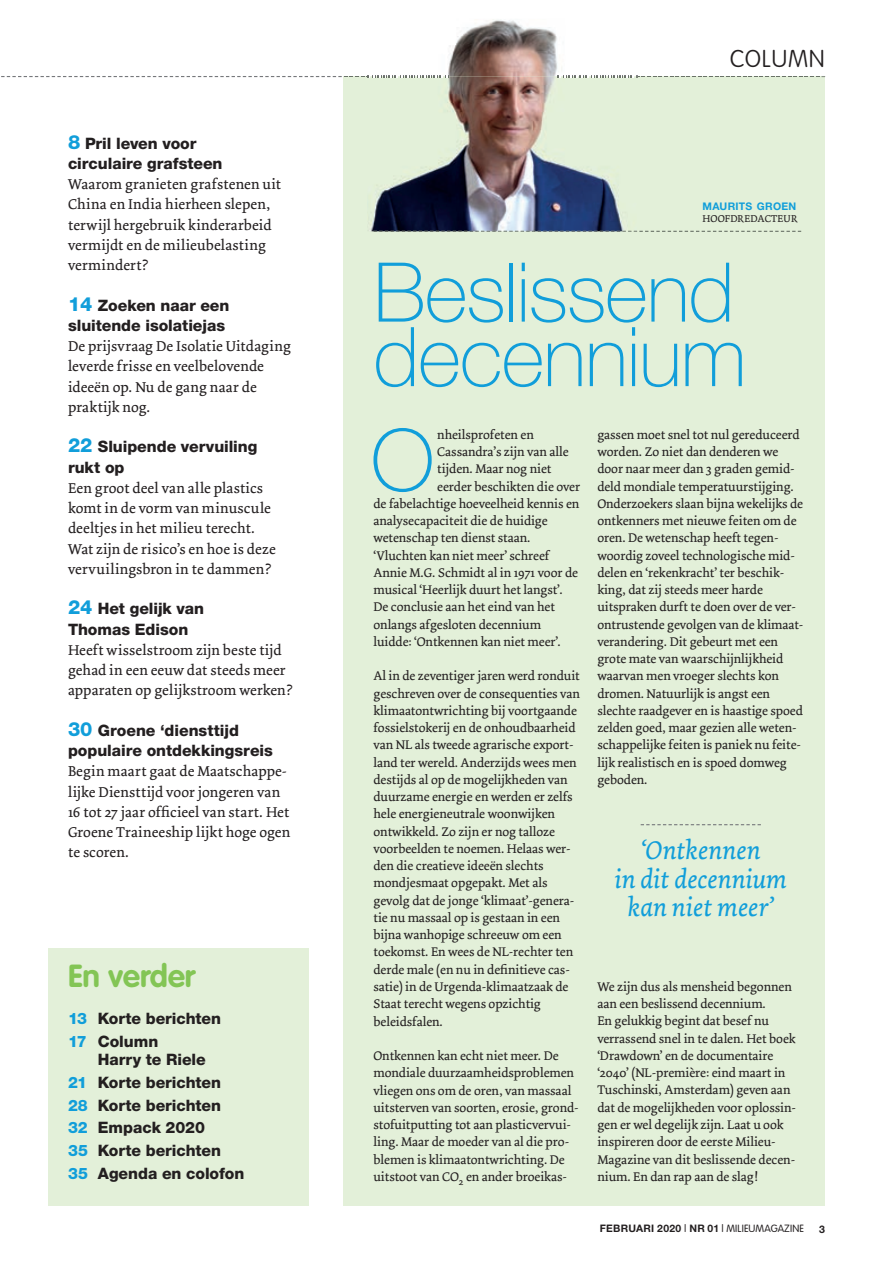
<style>
.page{position:relative;width:893px;height:1263px;background:#fff}
.page>*{position:absolute;margin:0;border:0;box-sizing:border-box;transform-origin:0 0}
.t1{font:100 85.65px "Helvetica Neue LT Std";color:#119eda}
.t2{font:100 82.5px/64.5px "Helvetica Neue LT Std";letter-spacing:-.015em;color:#119eda}
.t3{font:700 31.5px "VAG Rounded";color:#83c555}
.t4{font:italic 27px/28.5px "Dolly";letter-spacing:-.005em;color:#119eda;text-align:center}
.t5{font:100 24px "VAG Rounded";letter-spacing:.03em;color:#231f20}
.t6{font:800 15.75px/23px "Helvetica Neue LT Std";letter-spacing:-.005em;color:#231f20}
.t7{font:15px/20.2px "Dolly";letter-spacing:.01em;color:#231f20}
.t8{font:13.2px/17.2px "Dolly";letter-spacing:-.005em;color:#231f20}
.t9{font:10.5px "Dolly Small Caps";letter-spacing:.02em;color:#231f20}
.t10{font:700 10.5px "Helvetica Neue LT Std";letter-spacing:.03em;color:#119eda}
.t11{font:700 10.5px "Helvetica Neue LT Std";color:#231f20}
.t12{font:700 10.35px "Helvetica Neue LT Std";letter-spacing:.025em;color:#231f20}
.s1{font-size:19.5px;color:#119eda}
.s2{color:#119eda}
.s3{font-family:"VAG Rounded";font-weight:300}
</style>
<div class="page">
<div style="left:343px;top:77px;width:482px;height:1129px;background:#e3f0d9"></div>
<div style="left:49px;top:948px;width:260px;height:258px;background:#e3f0d9"></div>
<img style="left:367px;top:20px;width:271px;height:211px">
<svg style="left:637px;top:231px;width:164px;height:1px"></svg>
<img style="left:373px;top:231px;width:264px;height:1px">
<svg style="left:557px;top:76px;width:268px;height:2px"></svg>
<svg style="left:1px;top:76px;width:447px;height:2px"></svg>
<svg style="left:641px;top:824px;width:120px;height:1px"></svg>
<p class="t6" style="left:68px;top:133px;width:156px;line-height:20.2px"><span class="s1">8</span> Pril leven voor circulaire grafsteen</p>
<p class="t7" style="left:68px;top:174px;width:215px">Waarom granieten grafstenen uit<br>China en India hierheen slepen, terwijl hergebruik kinderarbeid vermijdt en de milieubelasting vermindert?</p>
<p class="t6" style="left:68px;top:295px;width:163px;line-height:20.2px"><span class="s1">14</span> Zoeken naar een sluitende isolatiejas</p>
<p class="t7" style="left:68px;top:336px;width:224px">De prijsvraag De Isolatie Uitdaging leverde frisse en veelbelovende ideeën op. Nu de gang naar de praktijk nog.</p>
<p class="t6" style="left:68px;top:437px;width:191px;line-height:20.2px"><span class="s1">22</span> Sluipende vervuiling rukt op</p>
<p class="t7" style="left:68px;top:478px;width:209px">Een groot deel van alle plastics komt in de vorm van minuscule deeltjes in het milieu terecht.<br>Wat zijn de risico’s en hoe is deze vervuilingsbron in te dammen?</p>
<p class="t6" style="left:68px;top:599px;width:138px;line-height:20.2px"><span class="s1">24</span> Het gelijk van<br>Thomas Edison</p>
<p class="t7" style="left:68px;top:640px;width:226px">Heeft wisselstroom zijn beste tijd gehad in een eeuw dat steeds meer apparaten op gelijkstroom werken?</p>
<p class="t6" style="left:68px;top:720px;width:206px;line-height:20.2px"><span class="s1">30</span> Groene ‘diensttijd populaire ontdekkingsreis</p>
<p class="t7" style="left:68px;top:762px;width:224px">Begin maart gaat de Maatschappe&shy;lijke Diensttijd voor jongeren van<br>16 tot 27 jaar officieel van start. Het<br>Groene Traineeship lijkt hoge ogen te scoren.</p>
<h3 class="t3" style="left:68px;top:957px;width:129px">En verder</h3>
<p class="t6" style="left:68px;top:1006px;width:155px"><span class="s2">13</span> Korte berichten<br><span class="s2">17</span> Column</p>
<p class="t6" style="left:68px;top:1047px;width:178px;text-indent:30px">Harry te Riele<br><span class="s2">21</span> Korte berichten<br><span class="s2">28</span> Korte berichten<br><span class="s2">32</span> Empack 2020<br><span class="s2">35</span> Korte berichten<br><span class="s2">35</span> Agenda en colofon</p>
<h3 class="t5" style="left:730px;top:45px;width:97px">COLUMN</h3>
<p class="t10" style="left:702px;top:199px;width:95px">MAURITS GROEN</p>
<p class="t9" style="left:702px;top:212px;width:97px">HOOFDREDACTEUR</p>
<h2 class="t2" style="left:373px;top:260px;width:374px">Beslissend decennium</h2>
<h1 class="t1" style="left:371px;top:411px;width:65px">O</h1>
<p class="t8" style="left:437px;top:426px;width:98px">nheilsprofeten en</p>
<p class="t8" style="left:437px;top:443px;width:133px">Cassandra’s zijn van alle</p>
<p class="t8" style="left:437px;top:461px;width:116px">tijden. Maar nog niet</p>
<p class="t8" style="left:437px;top:478px;width:144px">eerder beschikten die over</p>
<p class="t8" style="left:373px;top:495px;width:207px">de fabelachtige hoeveelheid kennis en</p>
<p class="t8" style="left:373px;top:512px;width:176px">analysecapaciteit die de huidige</p>
<p class="t8" style="left:373px;top:530px;width:159px">wetenschap ten dienst staan.</p>
<p class="t8" style="left:373px;top:547px;width:177px">‘Vluchten kan niet meer’ schreef</p>
<p class="t8" style="left:373px;top:564px;width:206px">Annie M.G. Schmidt al in 1971 voor de</p>
<p class="t8" style="left:373px;top:581px;width:191px">musical ‘Heerlijk duurt het langst’.</p>
<p class="t8" style="left:373px;top:599px;width:183px">De conclusie aan het eind van het</p>
<p class="t8" style="left:373px;top:616px;width:169px">onlangs afgesloten decennium</p>
<p class="t8" style="left:373px;top:633px;width:189px">luidde: ‘Ontkennen kan niet meer’.</p>
<p class="t8" style="left:373px;top:668px;width:208px">Al in de zeventiger jaren werd ronduit geschreven over de consequenties van klimaatontwrichting bij voortgaande fossielstokerij en de onhoudbaarheid van NL als tweede agrarische export&shy;land ter wereld. Anderzijds wees men destijds al op de mogelijkheden van duurzame energie en werden er zelfs hele energieneutrale woonwijken ontwikkeld. Zo zijn er nog talloze voorbeelden te noemen. Helaas wer&shy;den die creatieve ideeën slechts mondjesmaat opgepakt. Met als gevolg dat de jonge ‘klimaat’-genera&shy;tie nu massaal op is gestaan in een bijna wanhopige schreeuw om een toekomst. En wees de NL-rechter ten derde male (en nu in definitieve cas&shy;satie) in de Urgenda-klimaatzaak de Staat terecht wegens opzichtig beleidsfalen.</p>
<p class="t8" style="left:373px;top:1047px;width:207px">Ontkennen kan echt niet meer. De mondiale duurzaamheidsproblemen vliegen ons om de oren, van massaal uitsterven van soorten, erosie, grond&shy;stofuitputting tot aan plasticvervui&shy;ling. Maar de moeder van al die pro&shy;blemen is klimaatontwrichting. De uitstoot van CO<sub>2</sub> en ander broeikas-</p>
<p class="t8" style="left:597px;top:426px;width:208px">gassen moet snel tot nul gereduceerd worden. Zo niet dan denderen we door naar meer dan 3 graden gemid&shy;deld mondiale temperatuurstijging.<br>Onderzoekers slaan bijna wekelijks de ontkenners met nieuwe feiten om de oren. De wetenschap heeft tegen&shy;woordig zoveel technologische mid&shy;delen en ‘rekenkracht’ ter beschik&shy;king, dat zij steeds meer harde uitspraken durft te doen over de ver&shy;ontrustende gevolgen van de klimaat&shy;verandering. Dit gebeurt met een grote mate van waarschijnlijkheid waarvan men vroeger slechts kon dromen. Natuurlijk is angst een slechte raadgever en is haastige spoed zelden goed, maar gezien alle weten&shy;schappelijke feiten is paniek nu feite&shy;lijk realistisch en is spoed domweg geboden.</p>
<h3 class="t4" style="left:615px;top:837px;width:174px">‘Ontkennen<br>in dit decennium kan niet meer’</h3>
<p class="t8" style="left:597px;top:978px;width:200px">We zijn dus als mensheid begonnen aan een beslissend decennium.<br>En gelukkig begint dat besef nu verrassend snel in te dalen. Het boek ‘Drawdown’ en de documentaire ‘2040’ (NL-première: eind maart in Tuschinski, Amsterdam) geven aan dat de mogelijkheden voor oplossin&shy;gen er wel degelijk zijn. Laat u ook inspireren door de eerste Milieu-Magazine van dit beslissende decen&shy;nium. En dan rap aan de slag!</p>
<p class="t12" style="left:600px;top:1222px;width:206px">FEBRUARI 2020 <span class="s3">|</span> NR 01 <span class="s3">| MILIEUMAGAZINE</span></p>
<p class="t11" style="left:819px;top:1222px;width:7px">3</p>
</div>
